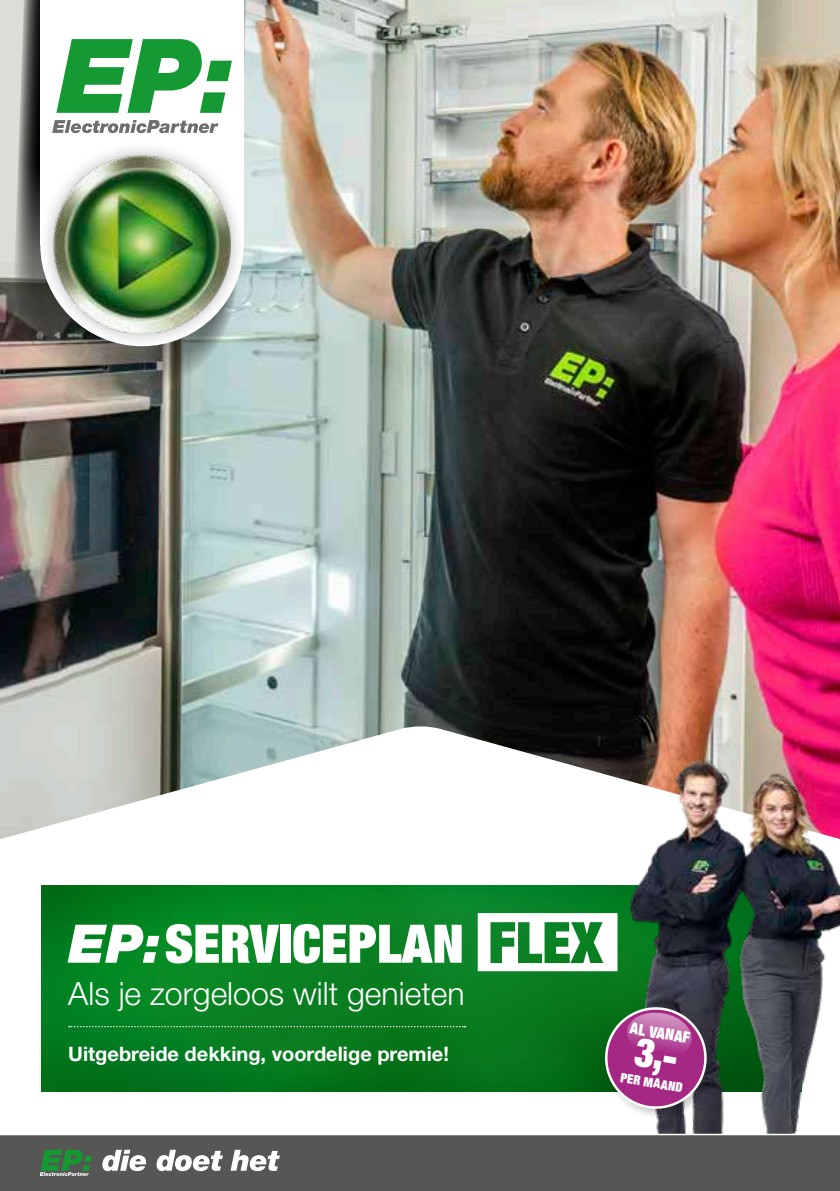
<style>
.page{position:relative;width:840px;height:1191px;background:#fff}
.page>*{position:absolute;margin:0;border:0;box-sizing:border-box;transform-origin:0 0}
.t1{font:900 condensed 53.2px "Helvetica Neue LT Std";color:#fff}
.t2{font:300 32px "Helvetica Neue LT Std";color:#fff}
.t3{font:700 20px "Helvetica Neue LT Std";color:#fff}
.t4{font:900 condensed 15.8px "Helvetica Neue LT Std";color:#fff;scale:.95 1}
.t5{font:900 condensed 13px "Helvetica Neue LT Std";color:#fff;scale:.95 1}
.s1{font-style:italic;font-stretch:normal}
</style>
<div class="page">
<img style="left:0;top:0;width:839px;height:725px">
<svg style="left:0;top:725px;width:524px;height:114px"></svg>
<img style="left:41px;top:885px;width:483px;height:206px">
<svg style="left:69px;top:1026px;width:396px;height:1px"></svg>
<img style="left:524px;top:718px;width:315px;height:415px">
<div style="left:602px;top:1004px;width:115px;height:116px;background:#000;opacity:.2"></div>
<div style="left:0;top:1134px;width:839px;height:57px;background:#565655"></div>
<svg style="left:102px;top:1149px;width:178px;height:22px"></svg>
<svg style="left:40px;top:1149px;width:52px;height:27px"></svg>
<svg style="left:12px;top:0;width:236px;height:399px;background:#898982"></svg>
<div style="left:40px;top:0;width:203px;height:244px;background:#fff"></div>
<div style="left:37px;top:140px;width:210px;height:209px;background:#000;opacity:.25"></div>
<img style="left:53px;top:156px;width:178px;height:177px">
<svg style="left:56px;top:39px;width:176px;height:74px"></svg>
<svg style="left:52px;top:120px;width:166px;height:13px"></svg>
<hr style="left:0;top:1133px;width:839px;height:2px;background:#fff">
<svg style="left:477px;top:913px;width:140px;height:58px"></svg>
<svg style="left:599px;top:1001px;width:112px;height:110px;background:#8e557f"></svg>
<h1 class="t1" style="left:68px;top:909px;width:397px"><span class="s1">EP:</span>SERVICEPLAN</h1>
<h2 class="t2" style="left:68px;top:973px;width:397px">Als je zorgeloos wilt genieten</h2>
<p class="t3" style="left:68px;top:1041px;width:382px">Uitgebreide dekking, voordelige premie!</p>
<p class="t4" style="left:631px;top:1017px;width:65px;rotate:10deg">AL VANAF</p>
<p class="t5" style="left:621px;top:1069px;width:68px;rotate:10deg">PER MAAND</p>
</div>
